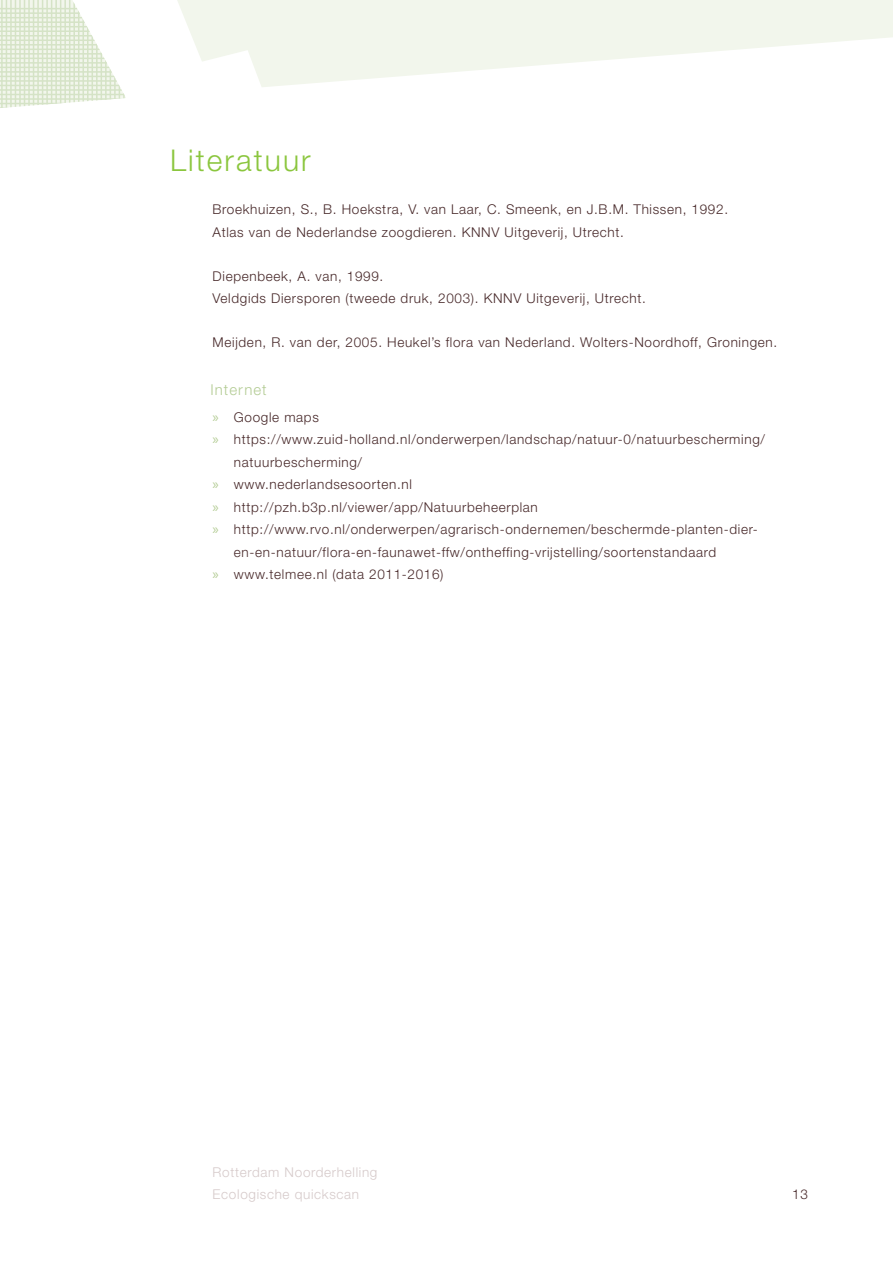
<style>
.page{position:relative;width:893px;height:1263px;background:#fff}
.page>*{position:absolute;margin:0;border:0;box-sizing:border-box;transform-origin:0 0}
.t1{font:300 30px "Helvetica Neue LT Pro";letter-spacing:.07em;color:#8bc63e}
.t2{font:300 15px "Helvetica Neue LT Pro";letter-spacing:.07em;color:#b4cc95}
.t3{font:300 13.5px/22.5px "Helvetica Neue LT Pro";letter-spacing:.05em;color:#472829}
.t4{font:300 13.5px/22.5px "Helvetica Neue LT Pro";letter-spacing:.05em;color:#d6caca}
.s1{font-family:"Myriad Pro";font-weight:400;font-size:15px;color:#b4cc95}
</style>
<div class="page">
<svg style="left:125px;top:0;width:768px;height:98px;fill:#f2f6ec"></svg>
<svg style="left:0;top:0;width:125px;height:108px"></svg>
<p class="t1" style="left:170px;top:142px;width:142px">Literatuur</p>
<p class="t3" style="left:213px;top:198px;width:517px">Broekhuizen, S., B. Hoekstra, V. van Laar, C. Smeenk, en J.B.M. Thissen, 1992.<br>Atlas van de Nederlandse zoogdieren. KNNV Uitgeverij, Utrecht.</p>
<p class="t3" style="left:213px;top:264px;width:435px">Diepenbeek, A. van, 1999.<br>Veldgids Diersporen (tweede druk, 2003). KNNV Uitgeverij, Utrecht.</p>
<p class="t3" style="left:213px;top:331px;width:566px">Meijden, R. van der, 2005. Heukel’s flora van Nederland. Wolters-Noordhoff, Groningen.</p>
<p class="t2" style="left:210px;top:380px;width:58px">Internet</p>
<p class="t3" style="left:213px;top:405px;width:108px"><span class="s1">»</span> Google maps</p>
<p class="t3" style="left:234px;top:428px;width:533px;text-indent:-21px"><span class="s1">»</span> https://www.zuid-holland.nl/onderwerpen/landschap/natuur-0/natuurbescherming/ natuurbescherming/</p>
<p class="t3" style="left:213px;top:473px;width:201px"><span class="s1">»</span> www.nederlandsesoorten.nl</p>
<p class="t3" style="left:213px;top:495px;width:327px"><span class="s1">»</span> http://pzh.b3p.nl/viewer/app/Natuurbeheerplan</p>
<p class="t3" style="left:234px;top:518px;width:526px;text-indent:-21px"><span class="s1">»</span> http://www.rvo.nl/onderwerpen/agrarisch-ondernemen/beschermde-planten-dier&shy;en-en-natuur/flora-en-faunawet-ffw/ontheffing-vrijstelling/soortenstandaard</p>
<p class="t3" style="left:213px;top:563px;width:232px"><span class="s1">»</span> www.telmee.nl (data 2011-2016)</p>
<p class="t4" style="left:213px;top:1160px;width:166px">Rotterdam Noorderhelling<br>Ecologische quickscan</p>
<p class="t3" style="left:792px;top:1183px;width:17px">13</p>
</div>
